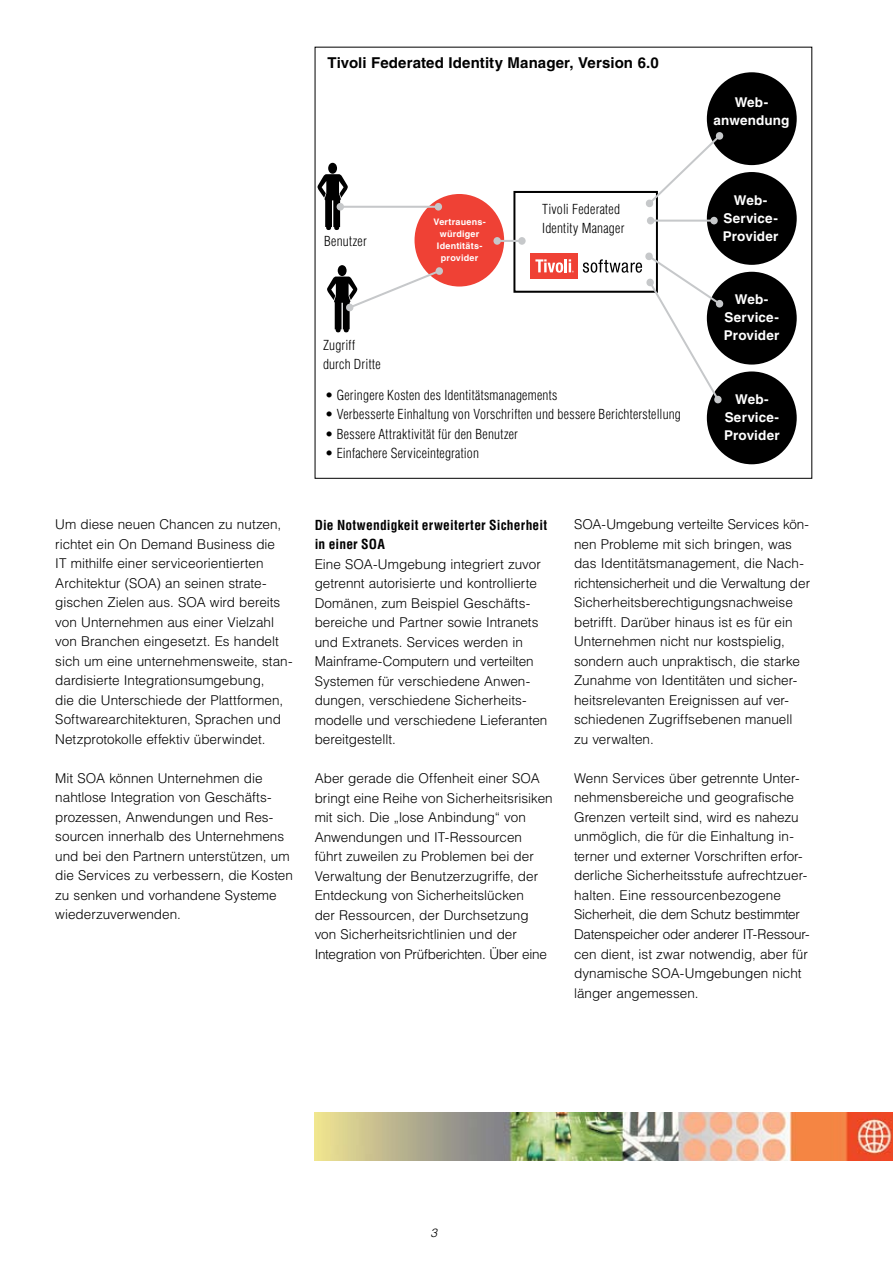
<style>
.page{position:relative;width:893px;height:1263px;background:#fff}
.page>*{position:absolute;margin:0;border:0;box-sizing:border-box;transform-origin:0 0}
.t1{font:700 15px "Helvetica";letter-spacing:.005em;color:#000}
.t2{font:300 13.5px/19.5px "Helvetica";color:#000}
.t3{font:300 condensed 13.5px/19.5px "Helvetica";letter-spacing:.015em;color:#000}
.t4{font:700 13.5px/18px "Helvetica";letter-spacing:.01em;color:#fff;text-align:center}
.t5{font:700 condensed 13.5px/19.5px "Helvetica";letter-spacing:.015em;color:#000}
.t6{font:700 9px/12px "Helvetica";letter-spacing:.025em;color:#fff;text-align:center}
</style>
<div class="page">
<img style="left:315px;top:1112px;width:578px;height:49px">
<div style="left:513px;top:191px;width:145px;height:102px;border:2px solid #000"></div>
<div style="left:707px;top:72px;width:90px;height:93px;background:#000;border-radius:50%"></div>
<div style="left:707px;top:172px;width:90px;height:93px;background:#000;border-radius:50%"></div>
<div style="left:414px;top:194px;width:90px;height:92px;background:#ef4135;border-radius:50%"></div>
<div style="left:707px;top:272px;width:90px;height:93px;background:#000;border-radius:50%"></div>
<div style="left:707px;top:371px;width:90px;height:93px;background:#000;border-radius:50%"></div>
<svg style="left:318px;top:163px;width:30px;height:67px"></svg>
<div style="left:530px;top:253px;width:48px;height:26px;background:#ef4135"></div>
<svg style="left:535px;top:259px;width:39px;height:14px"></svg>
<hr style="left:340px;top:206px;width:98px;height:2px;background:#c6c8ca">
<div style="left:435px;top:203px;width:7px;height:8px;background:#c6c8ca;border-radius:50%"></div>
<div style="left:337px;top:203px;width:7px;height:8px;background:#c6c8ca;border-radius:50%"></div>
<svg style="left:327px;top:265px;width:116px;height:67px"></svg>
<svg style="left:583px;top:252px;width:141px;height:152px"></svg>
<hr style="left:651px;top:220px;width:63px;height:2px;background:#c6c8ca">
<div style="left:710px;top:217px;width:8px;height:7px;background:#c6c8ca;border-radius:50%"></div>
<div style="left:647px;top:217px;width:7px;height:7px;background:#c6c8ca;border-radius:50%"></div>
<svg style="left:645px;top:132px;width:79px;height:76px"></svg>
<hr style="left:497px;top:240px;width:25px;height:2px;background:#c6c8ca">
<div style="left:518px;top:237px;width:8px;height:8px;background:#c6c8ca;border-radius:50%"></div>
<div style="left:493px;top:237px;width:8px;height:8px;background:#c6c8ca;border-radius:50%"></div>
<p class="t1" style="left:327px;top:54px;width:333px">Tivoli Federated Identity Manager, Version 6.0</p>
<p class="t4" style="left:714px;top:93px;width:77px">Web&shy;anwendung</p>
<p class="t3" style="left:324px;top:231px;width:44px">Benutzer</p>
<p class="t3" style="left:323px;top:335px;width:59px">Zugriff durch Dritte</p>
<p class="t6" style="left:433px;top:216px;width:54px">Vertrauens&shy;würdiger<br>Identitäts&shy;provider</p>
<p class="t3" style="left:542px;top:199px;width:84px">Tivoli Federated<br>Identity Manager</p>
<p class="t3" style="left:325px;top:385px;width:234px">• Geringere Kosten des Identitätsmanagements</p>
<p class="t3" style="left:325px;top:405px;width:357px">• Verbesserte Einhaltung von Vorschriften und bessere Berichterstellung</p>
<p class="t3" style="left:325px;top:424px;width:194px">• Bessere Attraktivität für den Benutzer</p>
<p class="t3" style="left:325px;top:444px;width:155px">• Einfachere Serviceintegration</p>
<p class="t4" style="left:723px;top:191px;width:57px">Web-<br>Service-<br>Provider</p>
<p class="t4" style="left:724px;top:290px;width:57px">Web-<br>Service-<br>Provider</p>
<p class="t4" style="left:724px;top:390px;width:57px">Web-<br>Service-<br>Provider</p>
<p class="t2" style="left:55px;top:514px;width:239px">Um diese neuen Chancen zu nutzen, richtet ein On Demand Business die<br>IT mithilfe einer serviceorientierten Architektur (SOA) an seinen strate&shy;gischen Zielen aus. SOA wird bereits von Unternehmen aus einer Vielzahl von Branchen eingesetzt. Es handelt sich um eine unternehmensweite, stan&shy;dardisierte Integrationsumgebung,<br>die die Unterschiede der Plattformen, Softwarearchitekturen, Sprachen und Netzprotokolle effektiv überwindet.</p>
<p class="t2" style="left:55px;top:768px;width:239px">Mit SOA können Unternehmen die nahtlose Integration von Geschäfts&shy;prozessen, Anwendungen und Res&shy;sourcen innerhalb des Unternehmens und bei den Partnern unterstützen, um die Services zu verbessern, die Kosten zu senken und vorhandene Systeme wiederzuverwenden.</p>
<p class="t5" style="left:315px;top:515px;width:234px">Die Notwendigkeit erweiterter Sicherheit in einer SOA</p>
<p class="t2" style="left:315px;top:554px;width:234px">Eine SOA-Umgebung integriert zuvor getrennt autorisierte und kontrollierte Domänen, zum Beispiel Geschäfts&shy;bereiche und Partner sowie Intranets und Extranets. Services werden in Mainframe-Computern und verteilten Systemen für verschiedene Anwen&shy;dungen, verschiedene Sicherheits&shy;modelle und verschiedene Lieferanten bereitgestellt.</p>
<p class="t2" style="left:315px;top:768px;width:240px">Aber gerade die Offenheit einer SOA bringt eine Reihe von Sicherheitsrisiken mit sich. Die „lose Anbindung“ von Anwendungen und IT-Ressourcen führt zuweilen zu Problemen bei der Verwaltung der Benutzerzugriffe, der Entdeckung von Sicherheitslücken<br>der Ressourcen, der Durchsetzung von Sicherheitsrichtlinien und der Integration von Prüfberichten. Über eine</p>
<p class="t2" style="left:574px;top:514px;width:238px">SOA-Umgebung verteilte Services kön&shy;nen Probleme mit sich bringen, was das Identitätsmanagement, die Nach&shy;richtensicherheit und die Verwaltung der Sicherheitsberechtigungsnachweise betrifft. Darüber hinaus ist es für ein Unternehmen nicht nur kostspielig, sondern auch unpraktisch, die starke Zunahme von Identitäten und sicher&shy;heitsrelevanten Ereignissen auf ver&shy;schiedenen Zugriffsebenen manuell<br>zu verwalten.</p>
<p class="t2" style="left:574px;top:768px;width:237px">Wenn Services über getrennte Unter&shy;nehmensbereiche und geografische Grenzen verteilt sind, wird es nahezu unmöglich, die für die Einhaltung in&shy;terner und externer Vorschriften erfor&shy;derliche Sicherheitsstufe aufrechtzuer&shy;halten. Eine ressourcenbezogene Sicherheit, die dem Schutz bestimmter Datenspeicher oder anderer IT-Ressour&shy;cen dient, ist zwar notwendig, aber für dynamische SOA-Umgebungen nicht länger angemessen.</p>
</div>
